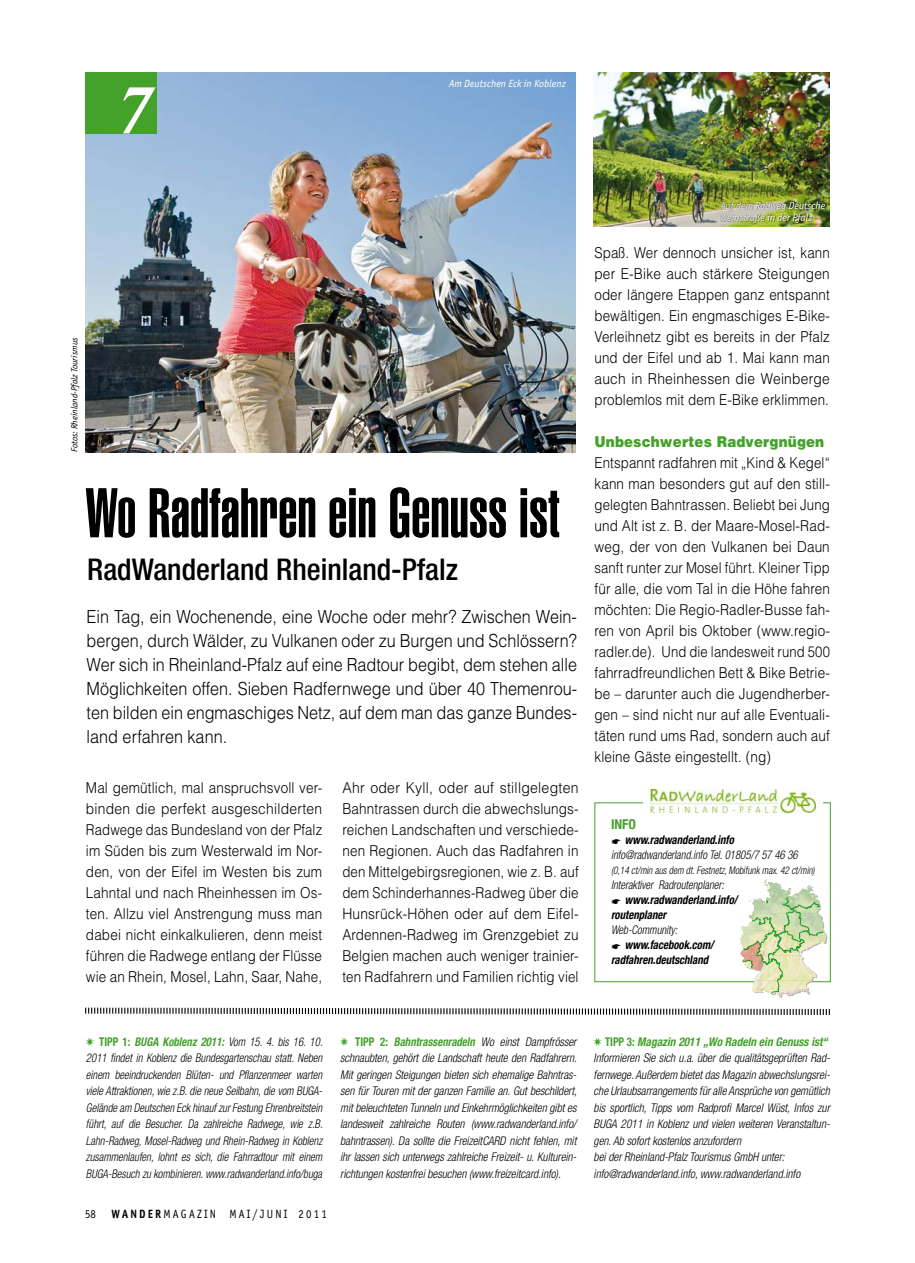
<style>
.page{position:relative;width:915px;height:1263px;background:#fff}
.page>*{position:absolute;margin:0;border:0;box-sizing:border-box;transform-origin:0 0}
.t1{font:69px "Helvetica LT Std Ultra Comp";color:#000}
.t2{font:italic 700 69px "Times";color:#fff}
.t3{font:500 condensed 30px "Helvetica Neue LT Com";color:#000}
.t4{font:300 18px/24px "Helvetica LT Std";color:#000;text-align:justify;scale:.9 1}
.t5{font:300 15px/21px "Helvetica LT Std";letter-spacing:.01em;color:#000;text-align:justify;scale:.89 1}
.t6{font:300 15px/21px "Helvetica LT Std";letter-spacing:.01em;color:#000;text-align:justify;scale:.94 1}
.t7{font:300 15px/21px "Helvetica LT Std";letter-spacing:.01em;color:#000;text-align:justify;scale:.9 1}
.t8{font:900 15px "Helvetica LT Std";letter-spacing:.01em;color:#44a12b;scale:.9 1}
.t9{font:700 condensed 13.5px "Helvetica Neue LT Com";color:#44a12b}
.t10{font:italic 300 condensed 12px/16.5px "Helvetica Neue LT Com";color:#000;text-align:justify;scale:.9 1}
.t11{font:italic 300 condensed 12px/16.5px "Helvetica Neue LT Com";color:#000;text-align:justify;scale:.96 1}
.t12{font:italic 300 condensed 12px/16.5px "Helvetica Neue LT Com";color:#000;scale:.95 1}
.t13{font:italic 700 condensed 12px/15px "Helvetica Neue LT Com";color:#000;scale:.9 1}
.t14{font:12px "Officina Sans ITC Std";color:#000;scale:.9 1}
.t15{font:italic 10.5px/12.6px "Officina Sans ITC Std";color:#fff}
.t16{font:italic 300 condensed 10.5px "Helvetica Neue LT Com";color:#000;scale:.9 1}
.t17{font:italic 9px "Officina Sans ITC Std";color:#000}
.s1{font-weight:700}
.s2{font-weight:300}
.s3{font-weight:700;font-style:normal;color:#44a12b}
.s4{font-weight:700;color:#44a12b}
</style>
<div class="page">
<img style="left:85px;top:72px;width:490px;height:380px">
<img style="left:593px;top:73px;width:235px;height:154px">
<svg style="left:85px;top:1007px;width:745px;height:8px"></svg>
<div style="left:85px;top:72px;width:71px;height:62px;background:#44a12b"></div>
<svg style="left:739px;top:879px;width:88px;height:119px"></svg>
<img style="left:650px;top:790px;width:165px;height:22px">
<div style="left:719px;top:200px;width:107px;height:24px;background:#000;opacity:.75"></div>
<h1 class="t2" style="left:119px;top:45px;width:36px">7</h1>
<p class="t15" style="left:449px;top:77px;width:118px">Am Deutschen Eck in Koblenz</p>
<p class="t17" style="left:70px;top:452px;width:116px;rotate:-90deg">Fotos: Rheinland-Pfalz Tourismus</p>
<h1 class="t1" style="left:85px;top:473px;width:476px">Wo Radfahren ein Genuss ist</h1>
<h2 class="t3" style="left:87px;top:551px;width:372px">RadWanderland Rheinland-Pfalz</h2>
<p class="t4" style="left:87px;top:605px;width:546px">Ein Tag, ein Wochenende, eine Woche oder mehr? Zwischen Wein&shy;bergen, durch Wälder, zu Vulkanen oder zu Burgen und Schlössern?<br>Wer sich in Rheinland-Pfalz auf eine Radtour begibt, dem stehen alle Möglichkeiten offen. Sieben Radfernwege und über 40 Themenrou&shy;ten bilden ein engmaschiges Netz, auf dem man das ganze Bundes&shy;land erfahren kann.</p>
<p class="t7" style="left:86px;top:777px;width:264px">Mal gemütlich, mal anspruchsvoll ver&shy;binden die perfekt ausgeschilderten Radwege das Bundesland von der Pfalz im Süden bis zum Westerwald im Nor&shy;den, von der Eifel im Westen bis zum Lahntal und nach Rheinhessen im Os&shy;ten. Allzu viel Anstrengung muss man dabei nicht einkalkulieren, denn meist führen die Radwege entlang der Flüsse wie an Rhein, Mosel, Lahn, Saar, Nahe,</p>
<p class="t6" style="left:342px;top:777px;width:253px">Ahr oder Kyll, oder auf stillgelegten Bahntrassen durch die abwechslungs&shy;reichen Landschaften und verschiede&shy;nen Regionen. Auch das Radfahren in den Mittelgebirgsregionen, wie z. B. auf dem Schinderhannes-Radweg über die Hunsrück-Höhen oder auf dem Eifel-Ardennen-Radweg im Grenzgebiet zu Belgien machen auch weniger trainier&shy;ten Radfahrern und Familien richtig viel</p>
<p class="t15" style="left:720px;top:199px;width:106px">Auf dem Radweg Deutsche<br>Weinstraße in der Pfalz</p>
<p class="t5" style="left:594px;top:242px;width:266px">Spaß. Wer dennoch unsicher ist, kann per E-Bike auch stärkere Steigungen oder längere Etappen ganz entspannt bewältigen. Ein engmaschiges E-Bike-Verleihnetz gibt es bereits in der Pfalz und der Eifel und ab 1. Mai kann man auch in Rheinhessen die Weinberge problemlos mit dem E-Bike erklimmen.</p>
<p class="t8" style="left:594px;top:432px;width:257px">Unbeschwertes Radvergnügen</p>
<p class="t5" style="left:594px;top:452px;width:266px">Entspannt radfahren mit „Kind &amp; Kegel“ kann man besonders gut auf den still&shy;gelegten Bahntrassen. Beliebt bei Jung und Alt ist z. B. der Maare-Mosel-Rad&shy;weg, der von den Vulkanen bei Daun sanft runter zur Mosel führt. Kleiner Tipp für alle, die vom Tal in die Höhe fahren möchten: Die Regio-Radler-Busse fah&shy;ren von April bis Oktober (www.regio&shy;radler.de). Und die landesweit rund 500 fahrradfreundlichen Bett &amp; Bike Betrie&shy;be – darunter auch die Jugendherber&shy;gen – sind nicht nur auf alle Eventuali&shy;täten rund ums Rad, sondern auch auf kleine Gäste eingestellt. (ng)</p>
<p class="t9" style="left:610px;top:816px;width:26px">Info</p>
<p class="t10" style="left:610px;top:832px;width:209px;line-height:15px">☛ <span class="s1">www.radwanderland.info </span>info@radwanderland.info Tel. 01805/7 57 46 36</p>
<p class="t16" style="left:610px;top:864px;width:228px">(0,14 ct/min aus dem dt. Festnetz, Mobifunk max. 42 ct/min)</p>
<p class="t13" style="left:610px;top:877px;width:142px"><span class="s2">Interaktiver Radroutenplaner:<br></span>☛ www.radwanderland.info/ routenplaner</p>
<p class="t13" style="left:610px;top:922px;width:116px"><span class="s2">Web-Community:<br></span>☛ www.facebook.com/ radfahren.deutschland</p>
<p class="t10" style="left:86px;top:1033px;width:264px;text-indent:13px"><span class="s3">Tipp 1:</span> <span class="s4">BUGA Koblenz 2011:</span> Vom 15. 4. bis 16. 10.<br>2011 findet in Koblenz die Bundesgartenschau statt. Neben einem beeindruckenden Blüten- und Pflanzenmeer warten viele Attraktionen, wie z.B. die neue Seilbahn, die vom BUGA-Gelände am Deutschen Eck hinauf zur Festung Ehrenbreitstein führt, auf die Besucher. Da zahlreiche Radwege, wie z.B.<br>Lahn-Radweg, Mosel-Radweg und Rhein-Radweg in Koblenz zusammenlaufen, lohnt es sich, die Fahrradtour mit einem BUGA-Besuch zu kombinieren. www.radwanderland.info/buga</p>
<p class="t14" style="left:85px;top:1207px;width:14px">58</p>
<p class="t14" style="left:111px;top:1207px;width:241px"><span class="s1">W A N D E R</span> M A G A Z I N MAI / J U NI 2 0 1 1</p>
<p class="t11" style="left:340px;top:1033px;width:248px;text-indent:15px"><span class="s3">Tipp 2:</span> <span class="s4">Bahntrassenradeln</span> Wo einst Dampfrösser schnaubten, gehört die Landschaft heute den Radfahrern.<br>Mit geringen Steigungen bieten sich ehemalige Bahntras&shy;sen für Touren mit der ganzen Familie an. Gut beschildert, mit beleuchteten Tunneln und Einkehrmöglichkeiten gibt es landesweit zahlreiche Routen (www.radwanderland.info/ bahntrassen). Da sollte die FreizeitCARD nicht fehlen, mit ihr lassen sich unterwegs zahlreiche Freizeit- u. Kulturein&shy;richtungen kostenfrei besuchen (www.freizeitcard.info).</p>
<p class="t12" style="left:593px;top:1033px;width:250px;text-indent:11px"><span class="s3">Tipp 3:</span> <span class="s4">Magazin 2011 „Wo Radeln ein Genuss ist“ </span>Informieren Sie sich u.a. über die qualitätsgeprüften Rad&shy;fernwege. Außerdem bietet das Magazin abwechslungsrei&shy;che Urlaubsarrangements für alle Ansprüche von gemütlich bis sportlich, Tipps vom Radprofi Marcel Wüst, Infos zur BUGA 2011 in Koblenz und vielen weiteren Veranstaltun&shy;gen. Ab sofort kostenlos anzufordern<br>bei der Rheinland-Pfalz Tourismus GmbH unter: info@radwanderland.info, www.radwanderland.info</p>
</div>
